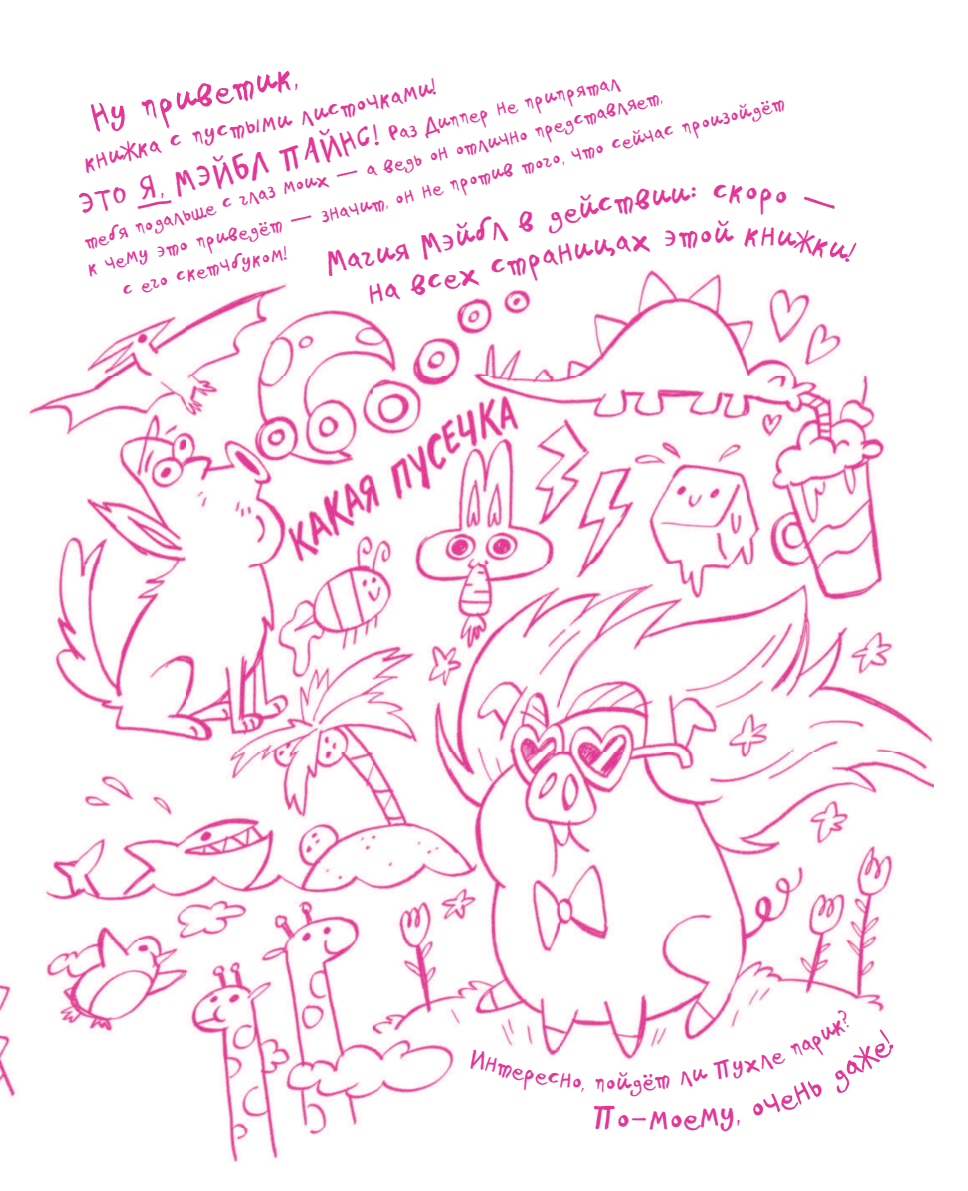
<style>
.page{position:relative;width:968px;height:1191px;background:#fff}
.page>*{position:absolute;margin:0;border:0;box-sizing:border-box;transform-origin:0 0}
.t1{font:45.5px "PF Kids Pro Grade Three";color:#e23796}
.t2{font:40.25px "PF Kids Pro Grade Three";color:#e23796}
.t3{font:31.5px "PF Kids Pro Grade Three";color:#e23796}
.t4{font:26.25px "PF Kids Pro Grade Three";color:#e23796}
.s1{font-size:26.25px}
</style>
<div class="page">
<img style="left:0;top:282px;width:933px;height:880px">
<svg style="left:326px;top:282px;width:102px;height:22px"></svg>
<svg style="left:643px;top:269px;width:79px;height:13px"></svg>
<svg style="left:468px;top:1049px;width:116px;height:42px"></svg>
<svg style="left:592px;top:1007px;width:302px;height:124px"></svg>
<svg style="left:137px;top:200px;width:35px;height:9px"></svg>
<svg style="left:85px;top:282px;width:202px;height:12px"></svg>
<p class="t1" style="left:85px;top:94px;width:212px;rotate:-12deg">Ну приветик,</p>
<p class="t4" style="left:433px;top:109px;width:143px;rotate:-13deg">иппер не припр</p>
<p class="t4" style="left:539px;top:115px;width:124px;rotate:-16deg">редставляет,</p>
<p class="t3" style="left:309px;top:97px;width:69px;rotate:-12deg">источ</p>
<p class="t2" style="left:297px;top:134px;width:110px;rotate:-15deg">АЙНС! <span class="s1">Ра</span></p>
<p class="t4" style="left:548px;top:146px;width:241px;rotate:-14deg">о, что сейчас произойдёт</p>
<p class="t4" style="left:400px;top:148px;width:129px;rotate:-13deg">дь он отлично</p>
<p class="t4" style="left:312px;top:167px;width:91px;rotate:-12deg">х—аве</p>
<p class="t4" style="left:367px;top:190px;width:170px;rotate:-14deg">т, он не против т</p>
<p class="t4" style="left:187px;top:199px;width:81px;rotate:-15deg">ше с гла</p>
<p class="t4" style="left:176px;top:231px;width:165px;rotate:-12deg">о приведёт — зн</p>
<p class="t4" style="left:114px;top:220px;width:77px;rotate:-16deg">я подаль</p>
<p class="t2" style="left:415px;top:224px;width:147px;rotate:-13deg">Мэйбл в д</p>
<p class="t2" style="left:421px;top:261px;width:83px;rotate:-13deg">сех с</p>
<p class="t2" style="left:713px;top:211px;width:20px">й</p>
<p class="t3" style="left:605px;top:1065px;width:12px">о</p>
</div>
